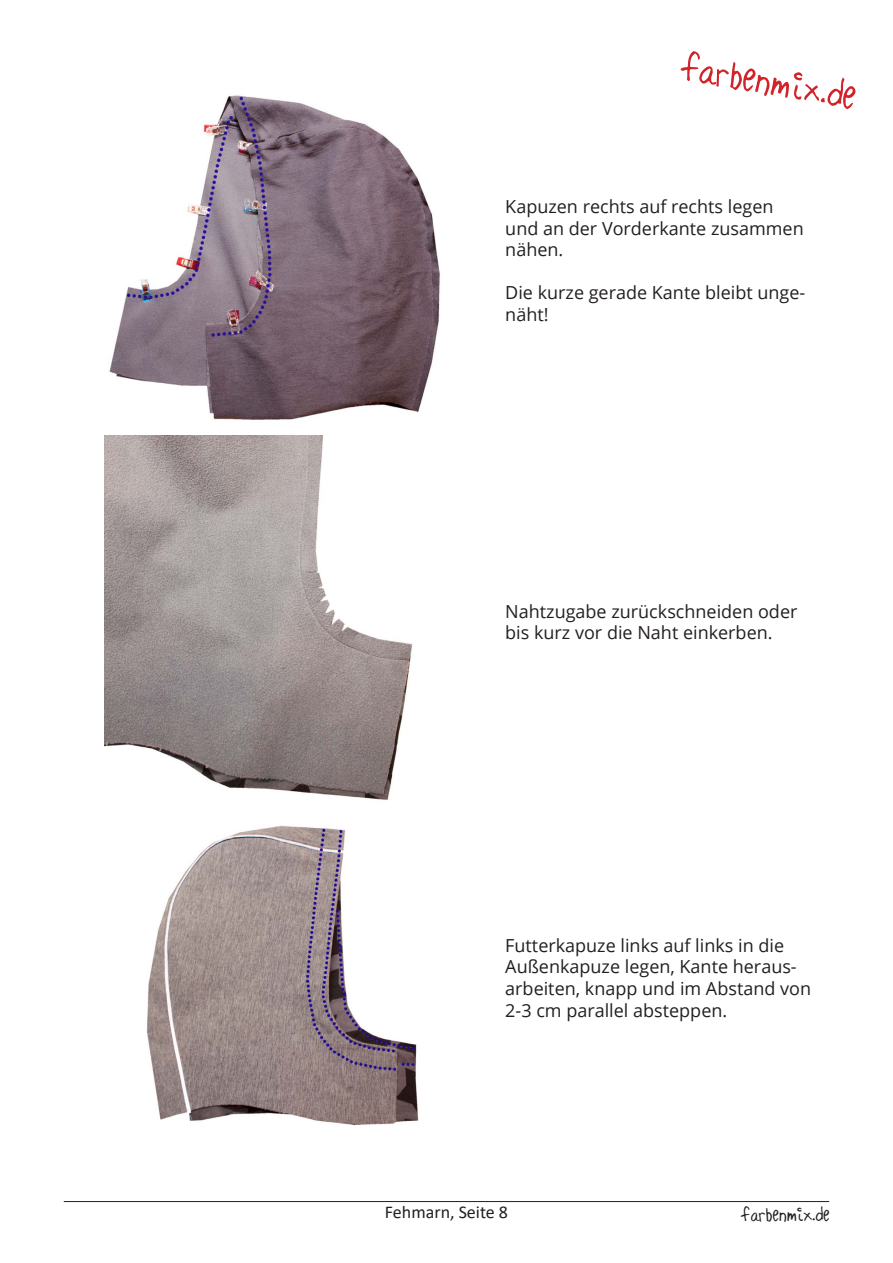
<style>
.page{position:relative;width:893px;height:1263px;background:#fff}
.page>*{position:absolute;margin:0;border:0;box-sizing:border-box;transform-origin:0 0}
.t1{font:45px "Hilde Sharpie";color:#d1232a}
.t2{font:22.5px "Hilde Sharpie";color:#231f20}
.t3{font:18px/21.6px "Open Sans";color:#231f20}
.t4{font:18px "Calibri";color:#231f20}
</style>
<div class="page">
<hr style="left:64px;top:1201px;width:765px;height:1px;background:#231f20">
<img style="left:109px;top:95px;width:331px;height:325px">
<img style="left:105px;top:435px;width:308px;height:365px">
<img style="left:147px;top:825px;width:272px;height:300px">
<h1 class="t1" style="left:688px;top:36px;width:177px;rotate:10deg">farbenmix.de</h1>
<p class="t3" style="left:505px;top:195px;width:300px">Kapuzen rechts auf rechts legen und an der Vorderkante zusammen nähen.</p>
<p class="t3" style="left:505px;top:282px;width:301px">Die kurze gerade Kante bleibt unge&shy;näht!</p>
<p class="t3" style="left:505px;top:600px;width:294px">Nahtzugabe zurückschneiden oder bis kurz vor die Naht einkerben.</p>
<p class="t3" style="left:505px;top:934px;width:307px">Futterkapuze links auf links in die<br>Außenkapuze legen, Kante heraus&shy;arbeiten, knapp und im Abstand von<br>2-3 cm parallel absteppen.</p>
<p class="t4" style="left:385px;top:1200px;width:125px">Fehmarn, Seite 8</p>
<p class="t2" style="left:742px;top:1199px;width:89px">farbenmix.de</p>
</div>
